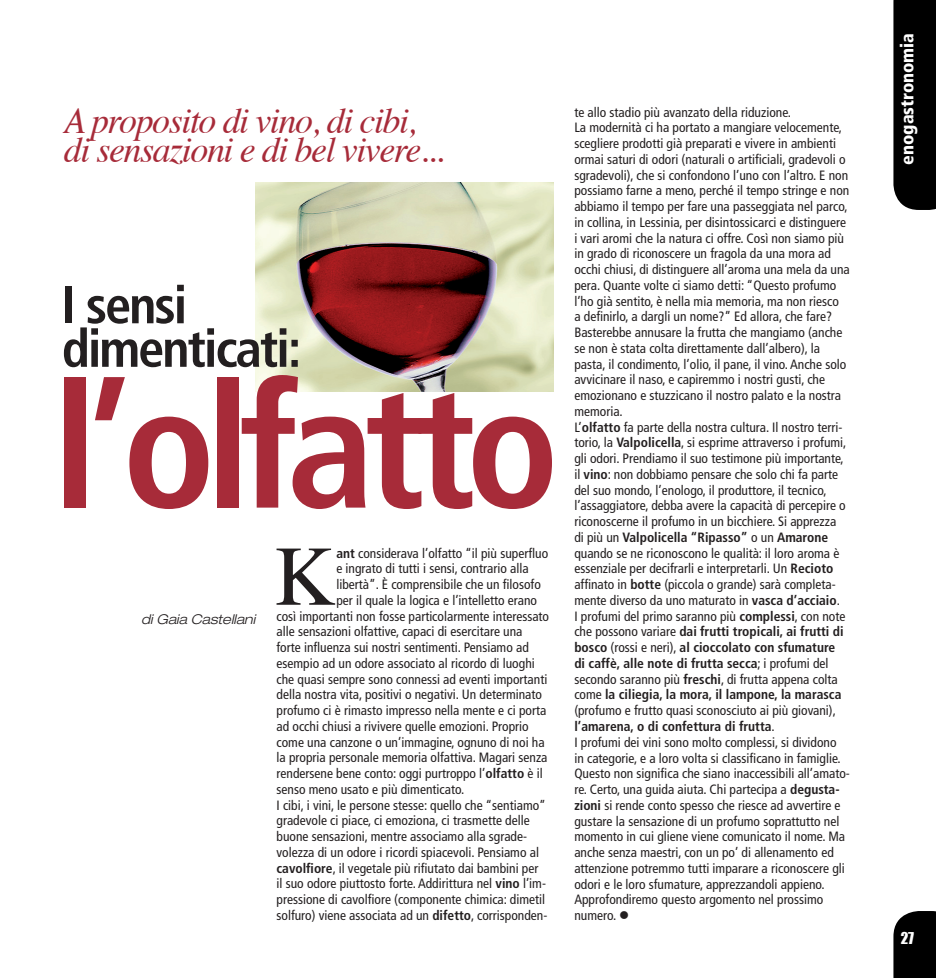
<style>
.page{position:relative;width:936px;height:978px;background:#fff}
.page>*{position:absolute;margin:0;border:0;box-sizing:border-box;transform-origin:0 0}
.t1{font:700 condensed 174px "Frutiger";letter-spacing:-.06em;color:#a72b39}
.t2{font:84.9px "Times";color:#231f20}
.t3{font:700 condensed 52.5px/43.5px "Frutiger";letter-spacing:-.04em;color:#231f20}
.t4{font:italic 36px/28.5px "Times";letter-spacing:-.04em;color:#a72b39}
.t5{font:900 condensed 18px "Frutiger";color:#fff}
.t6{font:15px "Impact";color:#fff}
.t7{font:condensed 13.5px/15.8px "Frutiger";color:#231f20}
.t8{font:italic 300 expanded 13.5px "Helvetica Neue";color:#231f20}
.s1{font-weight:700}
</style>
<div class="page">
<svg style="left:893px;top:911px;width:42px;height:67px;background:#0e0e0e"></svg>
<div style="left:893px;top:0;width:42px;height:210px;background:#000"></div>
<img style="left:255px;top:183px;width:298px;height:209px">
<h3 class="t4" style="left:64px;top:105px;width:381px">A proposito di vino, di cibi, di sensazioni e di bel vivere...</h3>
<h3 class="t3" style="left:62px;top:283px;width:241px">I sensi dimenticati:</h3>
<h1 class="t1" style="left:52px;top:344px;width:508px">l’olfatto</h1>
<p class="t8" style="left:141px;top:611px;width:115px">di Gaia Castellani</p>
<h2 class="t2" style="left:275px;top:497px;width:63px">K</h2>
<p class="t7" style="left:336px;top:545px;width:213px"><span class="s1">ant</span> considerava l’olfatto “il più superfluo</p>
<p class="t7" style="left:336px;top:561px;width:194px">e ingrato di tutti i sensi, contrario alla</p>
<p class="t7" style="left:336px;top:577px;width:206px">libertà”. È comprensibile che un filosofo</p>
<p class="t7" style="left:336px;top:592px;width:202px">per il quale la logica e l’intelletto erano</p>
<p class="t7" style="left:276px;top:608px;width:274px">così importanti non fosse particolarmente interessato</p>
<p class="t7" style="left:276px;top:624px;width:247px">alle sensazioni olfattive, capaci di esercitare una</p>
<p class="t7" style="left:276px;top:640px;width:254px">forte influenza sui nostri sentimenti. Pensiamo ad</p>
<p class="t7" style="left:276px;top:655px;width:260px">esempio ad un odore associato al ricordo di luoghi</p>
<p class="t7" style="left:276px;top:671px;width:272px">che quasi sempre sono connessi ad eventi importanti</p>
<p class="t7" style="left:276px;top:687px;width:267px">della nostra vita, positivi o negativi. Un determinato</p>
<p class="t7" style="left:276px;top:703px;width:271px">profumo ci è rimasto impresso nella mente e ci porta</p>
<p class="t7" style="left:276px;top:718px;width:254px">ad occhi chiusi a rivivere quelle emozioni. Proprio</p>
<p class="t7" style="left:276px;top:734px;width:269px">come una canzone o un’immagine, ognuno di noi ha</p>
<p class="t7" style="left:276px;top:750px;width:272px">la propria personale memoria olfattiva. Magari senza</p>
<p class="t7" style="left:276px;top:766px;width:268px">rendersene bene conto: oggi purtroppo l’<span class="s1">olfatto</span> è il</p>
<p class="t7" style="left:276px;top:781px;width:189px">senso meno usato e più dimenticato.</p>
<p class="t7" style="left:276px;top:797px;width:271px">I cibi, i vini, le persone stesse: quello che “sentiamo”</p>
<p class="t7" style="left:276px;top:813px;width:255px">gradevole ci piace, ci emoziona, ci trasmette delle</p>
<p class="t7" style="left:276px;top:829px;width:252px">buone sensazioni, mentre associamo alla sgrade-</p>
<p class="t7" style="left:276px;top:844px;width:264px">volezza di un odore i ricordi spiacevoli. Pensiamo al</p>
<p class="t7" style="left:276px;top:860px;width:263px"><span class="s1">cavolfiore</span>, il vegetale più rifiutato dai bambini per</p>
<p class="t7" style="left:276px;top:876px;width:271px">il suo odore piuttosto forte. Addirittura nel <span class="s1">vino</span> l’im-</p>
<p class="t7" style="left:276px;top:892px;width:270px">pressione di cavolfiore (componente chimica: dimetil</p>
<p class="t7" style="left:276px;top:907px;width:272px">solfuro) viene associata ad un <span class="s1">difetto</span>, corrisponden-</p>
<p class="t7" style="left:574px;top:104px;width:277px">te allo stadio più avanzato della riduzione.<br>La modernità ci ha portato a mangiare velocemente, scegliere prodotti già preparati e vivere in ambienti ormai saturi di odori (naturali o artificiali, gradevoli o sgradevoli), che si confondono l’uno con l’altro. E non possiamo farne a meno, perché il tempo stringe e non abbiamo il tempo per fare una passeggiata nel parco, in collina, in Lessinia, per disintossicarci e distinguere i vari aromi che la natura ci offre. Così non siamo più in grado di riconoscere un fragola da una mora ad occhi chiusi, di distinguere all’aroma una mela da una pera. Quante volte ci siamo detti: “Questo profumo l’ho già sentito, è nella mia memoria, ma non riesco<br>a definirlo, a dargli un nome?” Ed allora, che fare?<br>Basterebbe annusare la frutta che mangiamo (anche se non è stata colta direttamente dall’albero), la pasta, il condimento, l’olio, il pane, il vino. Anche solo avvicinare il naso, e capiremmo i nostri gusti, che emozionano e stuzzicano il nostro palato e la nostra memoria.<br>L’<span class="s1">olfatto</span> fa parte della nostra cultura. Il nostro terri&shy;torio, la <span class="s1">Valpolicella</span>, si esprime attraverso i profumi, gli odori. Prendiamo il suo testimone più importante, il <span class="s1">vino</span>: non dobbiamo pensare che solo chi fa parte del suo mondo, l’enologo, il produttore, il tecnico, l’assaggiatore, debba avere la capacità di percepire o riconoscerne il profumo in un bicchiere. Si apprezza<br>di più un <span class="s1">Valpolicella “Ripasso”</span> o un <span class="s1">Amarone </span>quando se ne riconoscono le qualità: il loro aroma è essenziale per decifrarli e interpretarli. Un <span class="s1">Recioto </span>affinato in <span class="s1">botte</span> (piccola o grande) sarà completa&shy;mente diverso da uno maturato in <span class="s1">vasca d’acciaio</span>.<br>I profumi del primo saranno più <span class="s1">complessi</span>, con note che possono variare <span class="s1">dai frutti tropicali, ai frutti di bosco</span> (rossi e neri), <span class="s1">al cioccolato con sfumature<br>di caffè, alle note di frutta secca</span>; i profumi del secondo saranno più <span class="s1">freschi</span>, di frutta appena colta come <span class="s1">la ciliegia, la mora, il lampone, la marasca </span>(profumo e frutto quasi sconosciuto ai più giovani), <span class="s1">l’amarena, o di confettura di frutta</span>.<br>I profumi dei vini sono molto complessi, si dividono<br>in categorie, e a loro volta si classificano in famiglie.<br>Questo non significa che siano inaccessibili all’amato&shy;re. Certo, una guida aiuta. Chi partecipa a <span class="s1">degusta&shy;zioni</span> si rende conto spesso che riesce ad avvertire e gustare la sensazione di un profumo soprattutto nel momento in cui gliene viene comunicato il nome. Ma anche senza maestri, con un po’ di allenamento ed attenzione potremmo tutti imparare a riconoscere gli odori e le loro sfumature, apprezzandoli appieno.<br>Approfondiremo questo argomento nel prossimo numero. ●</p>
<h3 class="t5" style="left:896px;top:165px;width:133px;rotate:-90deg">enogastronomia</h3>
<p class="t6" style="left:900px;top:926px;width:15px">27</p>
</div>
